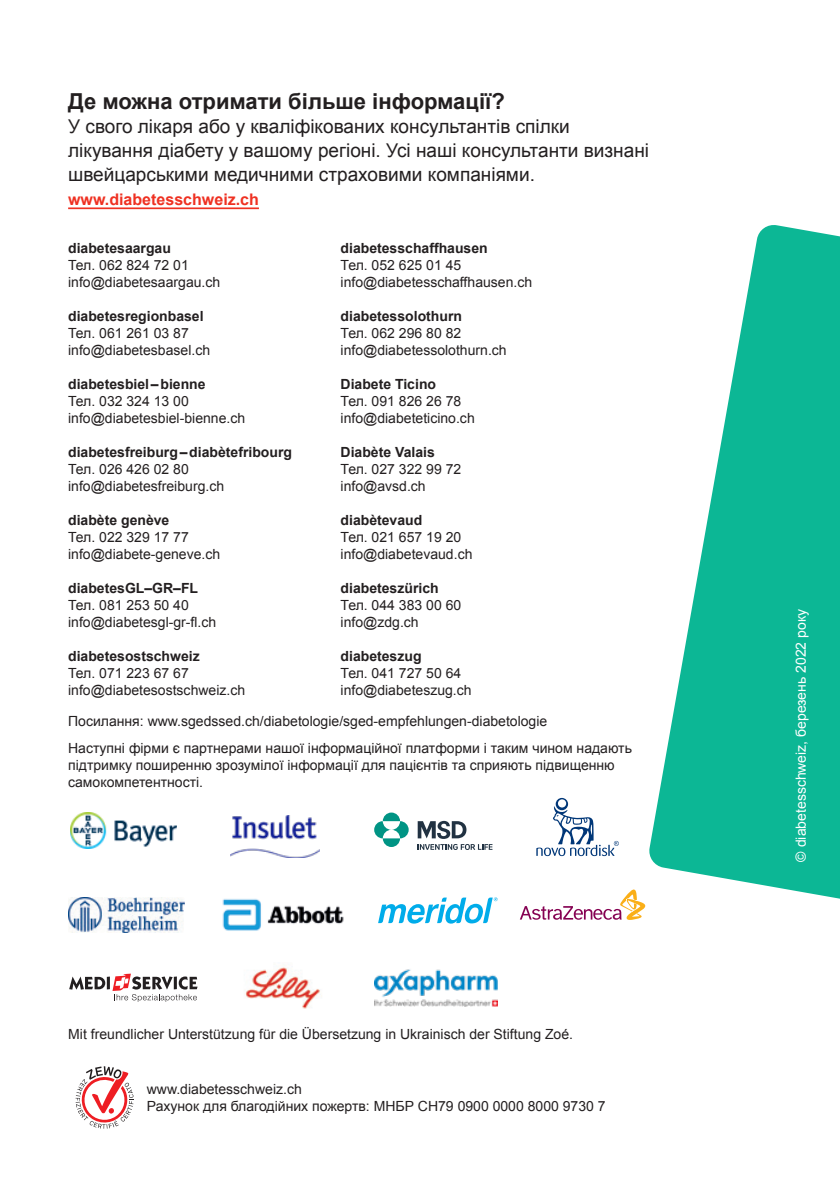
<style>
.page{position:relative;width:840px;height:1191px;background:#fff}
.page>*{position:absolute;margin:0;border:0;box-sizing:border-box;transform-origin:0 0}
.t1{font:700 22px "Arial";color:#231f20}
.t2{font:19px/24px "Arial";color:#231f20}
.t3{font:700 16px "Arial";color:#ef3122}
.t4{font:14px/17px "Arial";color:#231f20}
.t5{font:700 14px "Arial";color:#231f20}
.t6{font:14px "Arial";color:#fff}
</style>
<div class="page">
<svg style="left:649px;top:225px;width:190px;height:674px;fill:#0cb795"></svg>
<img style="left:230px;top:815px;width:89px;height:42px">
<img style="left:222px;top:898px;width:122px;height:33px">
<svg style="left:378px;top:897px;width:119px;height:26px"></svg>
<svg style="left:519px;top:889px;width:126px;height:31px"></svg>
<svg style="left:536px;top:798px;width:82px;height:58px"></svg>
<svg style="left:76px;top:1066px;width:58px;height:62px"></svg>
<img style="left:68px;top:898px;width:116px;height:35px">
<svg style="left:69px;top:973px;width:128px;height:28px"></svg>
<img style="left:245px;top:967px;width:77px;height:42px">
<svg style="left:374px;top:812px;width:34px;height:35px"></svg>
<svg style="left:417px;top:821px;width:75px;height:29px"></svg>
<img style="left:374px;top:969px;width:123px;height:37px">
<img style="left:70px;top:813px;width:106px;height:35px">
<hr style="left:68px;top:207px;width:191px;height:2px;background:#ef3122">
<h1 class="t1" style="left:68px;top:87px;width:438px">Де можна отримати більше інформації?</h1>
<h2 class="t2" style="left:68px;top:115px;width:582px">У свого лікаря або у кваліфікованих консультантів спілки лікування діабету у вашому регіоні. Усі наші консультанти визнані швейцарськими медичними страховими компаніями.</h2>
<p class="t3" style="left:68px;top:189px;width:192px">www.diabetesschweiz.ch</p>
<p class="t5" style="left:68px;top:239px;width:104px">diabetesaargau</p>
<p class="t4" style="left:68px;top:257px;width:153px">Тел. 062 824 72 01 info@diabetesaargau.ch</p>
<p class="t5" style="left:68px;top:307px;width:137px">diabetesregionbasel</p>
<p class="t4" style="left:68px;top:325px;width:143px">Тел. 061 261 03 87 info@diabetesbasel.ch</p>
<p class="t5" style="left:68px;top:375px;width:139px">diabetesbiel–bienne</p>
<p class="t4" style="left:68px;top:393px;width:178px">Тел. 032 324 13 00 info@diabetesbiel-bienne.ch</p>
<p class="t5" style="left:68px;top:443px;width:225px">diabetesfreiburg–diabètefribourg</p>
<p class="t4" style="left:68px;top:461px;width:157px">Тел. 026 426 02 80 info@diabetesfreiburg.ch</p>
<p class="t5" style="left:68px;top:511px;width:103px">diabète genève</p>
<p class="t4" style="left:68px;top:529px;width:153px">Тел. 022 329 17 77 info@diabete-geneve.ch</p>
<p class="t5" style="left:68px;top:579px;width:131px">diabetesGL–GR–FL</p>
<p class="t4" style="left:68px;top:597px;width:150px">Тел. 081 253 50 40 info@diabetesgl-gr-fl.ch</p>
<p class="t5" style="left:68px;top:647px;width:133px">diabetesostschweiz</p>
<p class="t4" style="left:68px;top:665px;width:178px">Тел. 071 223 67 67 info@diabetesostschweiz.ch</p>
<p class="t5" style="left:340px;top:239px;width:149px">diabetesschaffhausen</p>
<p class="t4" style="left:340px;top:257px;width:193px">Тел. 052 625 01 45 info@diabetesschaffhausen.ch</p>
<p class="t5" style="left:340px;top:307px;width:123px">diabetessolothurn</p>
<p class="t4" style="left:340px;top:325px;width:167px">Тел. 062 296 80 82 info@diabetessolothurn.ch</p>
<p class="t5" style="left:340px;top:375px;width:97px">Diabete Ticino</p>
<p class="t4" style="left:340px;top:393px;width:136px">Тел. 091 826 26 78 info@diabeteticino.ch</p>
<p class="t5" style="left:340px;top:443px;width:96px">Diabète Valais</p>
<p class="t4" style="left:340px;top:461px;width:122px">Тел. 027 322 99 72 info@avsd.ch</p>
<p class="t5" style="left:340px;top:511px;width:83px">diabètevaud</p>
<p class="t4" style="left:340px;top:529px;width:133px">Тел. 021 657 19 20 info@diabetevaud.ch</p>
<p class="t5" style="left:340px;top:579px;width:100px">diabeteszürich</p>
<p class="t4" style="left:340px;top:597px;width:122px">Тел. 044 383 00 60 info@zdg.ch</p>
<p class="t5" style="left:340px;top:647px;width:82px">diabeteszug</p>
<p class="t4" style="left:340px;top:665px;width:132px">Тел. 041 727 50 64 info@diabeteszug.ch</p>
<p class="t4" style="left:68px;top:707px;width:565px;line-height:27px">Посилання: www.sgedssed.ch/diabetologie/sged-empfehlungen-diabetologie<br>Наступні фірми є партнерами нашої інформаційної платформи і таким чином надають</p>
<p class="t4" style="left:68px;top:756px;width:548px">підтримку поширенню зрозумілої інформації для пацієнтів та сприяють підвищенню самокомпетентності.</p>
<p class="t4" style="left:68px;top:1025px;width:506px">Mit freundlicher Unterstützung für die Übersetzung in Ukrainisch der Stiftung Zoé.</p>
<p class="t4" style="left:147px;top:1081px;width:460px">www.diabetesschweiz.ch<br>Рахунок для благодійних пожертв: МНБР CH79 0900 0000 8000 9730 7</p>
<p class="t6" style="left:791px;top:861px;width:254px;rotate:-90deg">© diabetesschweiz, березень 2022 року</p>
</div>
